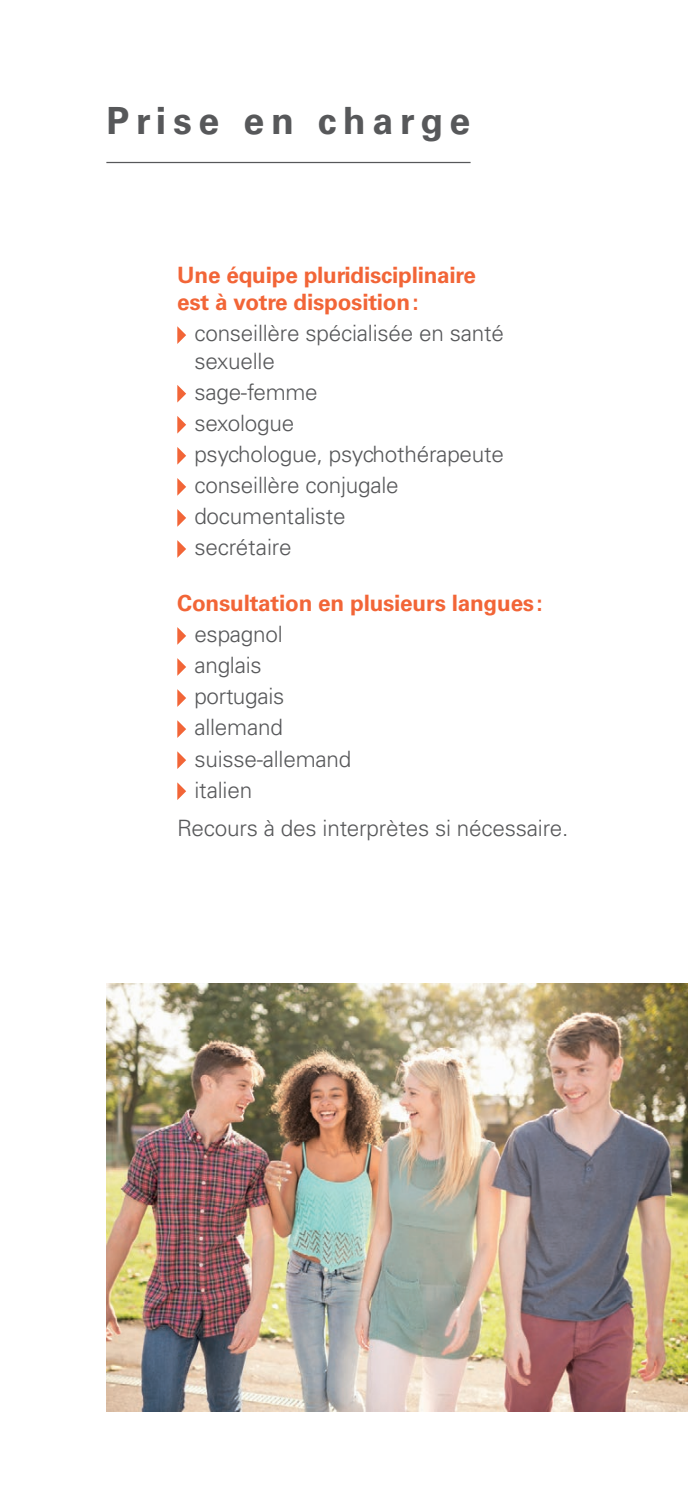
<style>
.page{position:relative;width:688px;height:1489px;background:#fff}
.page>*{position:absolute;margin:0;border:0;box-sizing:border-box;transform-origin:0 0}
.t1{font:700 37.5px "Univers LT Std";letter-spacing:.18em;color:#57585a}
.t2{font:300 22.5px/31px "Univers LT Std";letter-spacing:-.01em;color:#57585a}
.t3{font:700 22.5px/27.5px "Univers LT Std";letter-spacing:-.01em;color:#f26537}
</style>
<div class="page">
<svg style="left:177px;top:326px;width:9px;height:18px"></svg>
<svg style="left:177px;top:385px;width:9px;height:17px"></svg>
<svg style="left:177px;top:416px;width:9px;height:17px"></svg>
<svg style="left:177px;top:447px;width:9px;height:17px"></svg>
<svg style="left:177px;top:478px;width:9px;height:17px"></svg>
<svg style="left:177px;top:509px;width:9px;height:18px"></svg>
<svg style="left:177px;top:540px;width:9px;height:18px"></svg>
<svg style="left:177px;top:627px;width:9px;height:17px"></svg>
<svg style="left:177px;top:658px;width:9px;height:17px"></svg>
<svg style="left:177px;top:689px;width:9px;height:18px"></svg>
<svg style="left:177px;top:720px;width:9px;height:18px"></svg>
<svg style="left:177px;top:751px;width:9px;height:18px"></svg>
<svg style="left:177px;top:782px;width:9px;height:18px"></svg>
<hr style="left:106px;top:162px;width:364px;height:1px;background:#57585a">
<img style="left:106px;top:983px;width:581px;height:427px">
<h1 class="t1" style="left:106px;top:98px;width:365px">Prise en charge</h1>
<p class="t3" style="left:177px;top:261px;width:300px">Une équipe pluridisciplinaire est à votre disposition:</p>
<p class="t2" style="left:194px;top:320px;width:311px;line-height:27.5px">conseillère spécialisée en santé sexuelle</p>
<p class="t2" style="left:194px;top:376px;width:311px">sage-femme<br>sexologue<br>psychologue, psychothérapeute conseillère conjugale documentaliste<br>secrétaire</p>
<p class="t3" style="left:177px;top:589px;width:367px">Consultation en plusieurs langues:</p>
<p class="t2" style="left:194px;top:618px;width:158px">espagnol anglais portugais allemand suisse-allemand italien</p>
<p class="t2" style="left:177px;top:812px;width:392px">Recours à des interprètes si nécessaire.</p>
</div>
